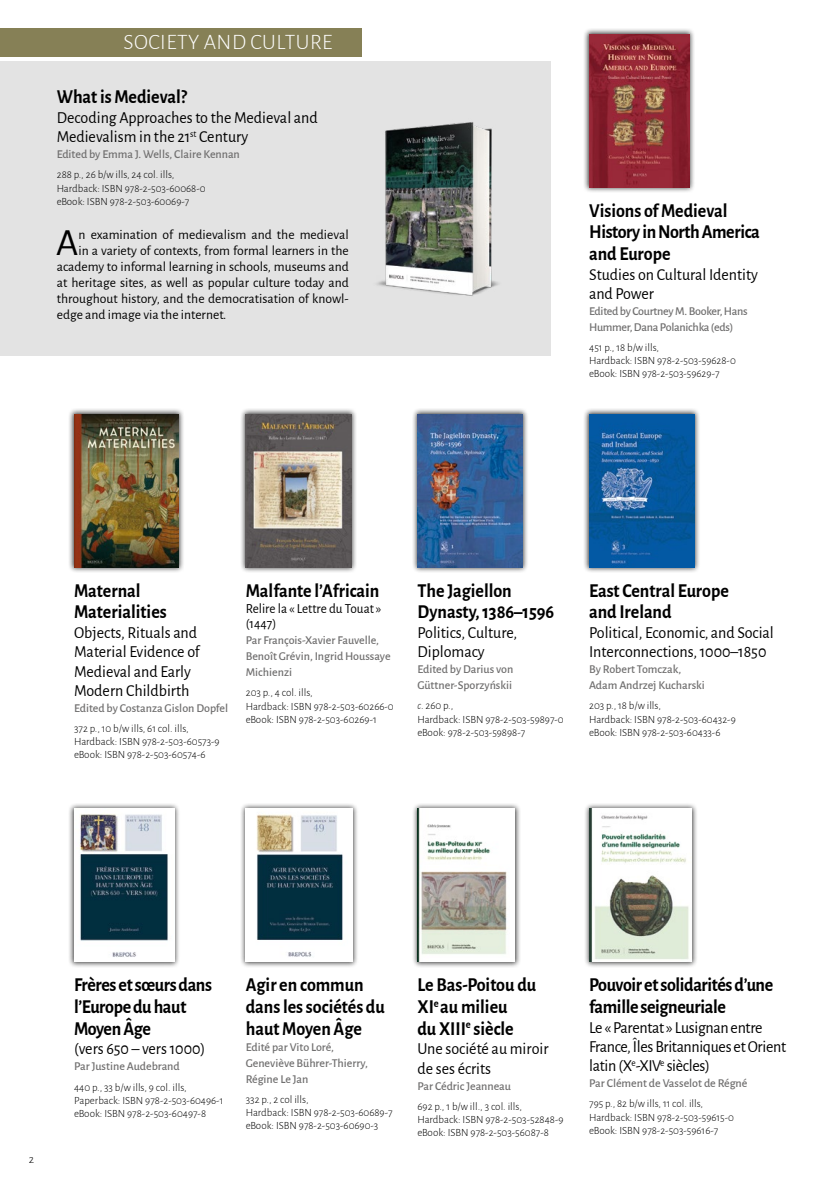
<style>
.page{position:relative;width:840px;height:1191px;background:#fff}
.page>*{position:absolute;margin:0;border:0;box-sizing:border-box;transform-origin:0 0}
.t1{font:38.6px "Alegreya Sans";color:#000}
.t2{font:300 22px "Alegreya Sans";letter-spacing:.02em;color:#fff}
.t3{font:700 19.8px/21.6px "Alegreya Sans";letter-spacing:-.005em;color:#000;scale:.91 1}
.t4{font:16.8px/19.2px "Alegreya Sans";color:#000;scale:.95 1}
.t5{font:16.8px/19.2px "Alegreya Sans";letter-spacing:-.02em;color:#000;scale:.95 1}
.t6{font:13.8px/15.8px "Alegreya Sans";color:#000;scale:.95 1}
.t7{font:13.6px "Alegreya Sans";color:#000}
.t8{font:500 12px/16px "Alegreya Sans";color:#706f6f}
.t9{font:500 12px/16px "Alegreya Sans";letter-spacing:-.02em;color:#706f6f}
.t10{font:300 12px "Alegreya Sans";color:#000}
.t11{font:300 11px/13.2px "Alegreya Sans";color:#000}
.s1{font-style:italic}
</style>
<div class="page">
<div style="left:0;top:61px;width:550px;height:295px;background:#e3e3e3"></div>
<div style="left:583px;top:28px;width:112px;height:165px;background:#000;opacity:.75"></div>
<img style="left:588px;top:34px;width:101px;height:153px">
<div style="left:411px;top:408px;width:118px;height:165px;background:#000;opacity:.75"></div>
<img style="left:417px;top:414px;width:105px;height:153px">
<div style="left:583px;top:408px;width:117px;height:165px;background:#000;opacity:.75"></div>
<img style="left:588px;top:414px;width:106px;height:153px">
<div style="left:68px;top:408px;width:117px;height:165px;background:#000;opacity:.75"></div>
<img style="left:74px;top:414px;width:104px;height:153px">
<div style="left:240px;top:408px;width:117px;height:165px;background:#000;opacity:.75"></div>
<img style="left:246px;top:414px;width:105px;height:153px">
<div style="left:68px;top:802px;width:113px;height:166px;background:#000;opacity:.75"></div>
<img style="left:74px;top:808px;width:100px;height:154px">
<div style="left:240px;top:802px;width:118px;height:166px;background:#000;opacity:.75"></div>
<img style="left:246px;top:808px;width:106px;height:154px">
<div style="left:411px;top:802px;width:110px;height:166px;background:#000;opacity:.75"></div>
<img style="left:417px;top:808px;width:97px;height:154px">
<div style="left:583px;top:802px;width:114px;height:166px;background:#000;opacity:.75"></div>
<img style="left:589px;top:808px;width:102px;height:154px">
<div style="left:0;top:28px;width:361px;height:29px;background:#868056"></div>
<img style="left:377px;top:122px;width:122px;height:174px">
<h2 class="t2" style="left:123px;top:28px;width:210px">SOCIETY AND CULTURE</h2>
<h3 class="t3" style="left:57px;top:85px;width:144px">What is Medieval?</h3>
<h3 class="t4" style="left:57px;top:107px;width:276px">Decoding Approaches to the Medieval and<br>Medievalism in the 21<sup>st</sup> Century</h3>
<p class="t8" style="left:57px;top:146px;width:184px">Edited by Emma J. Wells, Claire Kennan</p>
<p class="t11" style="left:57px;top:168px;width:150px">288 p., 26 b/w ills, 24 col. ills,<br>Hardback: ISBN 978-2-503-60068-0 eBook: ISBN 978-2-503-60069-7</p>
<h1 class="t1" style="left:56px;top:215px;width:24px">A</h1>
<p class="t7" style="left:78px;top:225px;width:271px">n examination of medievalism and the medieval</p>
<p class="t7" style="left:78px;top:241px;width:271px">in a variety of contexts, from formal learners in the</p>
<p class="t7" style="left:57px;top:257px;width:293px">academy to informal learning in schools, museums and</p>
<p class="t7" style="left:57px;top:273px;width:293px">at heritage sites, as well as popular culture today and</p>
<p class="t7" style="left:57px;top:289px;width:293px">throughout history, and the democratisation of knowl-</p>
<p class="t7" style="left:57px;top:305px;width:171px">edge and image via the internet.</p>
<h3 class="t3" style="left:588px;top:198px;width:189px">Visions of Medieval<br>History in North America and Europe</h3>
<h3 class="t4" style="left:588px;top:264px;width:179px">Studies on Cultural Identity and Power</h3>
<p class="t9" style="left:588px;top:302px;width:160px">Edited by Courtney M. Booker, Hans<br>Hummer, Dana Polanichka (eds)</p>
<p class="t11" style="left:588px;top:340px;width:148px">451 p., 18 b/w ills,<br>Hardback: ISBN 978-2-503-59628-0 eBook: ISBN 978-2-503-59629-7</p>
<h3 class="t3" style="left:74px;top:578px;width:103px">Maternal<br>Materialities</h3>
<h3 class="t4" style="left:74px;top:622px;width:134px">Objects, Rituals and<br>Material Evidence of<br>Medieval and Early<br>Modern Childbirth</h3>
<p class="t8" style="left:74px;top:699px;width:155px">Edited by Costanza Gislon Dopfel</p>
<p class="t11" style="left:74px;top:721px;width:147px">372 p., 10 b/w ills, 61 col. ills,<br>Hardback: ISBN 978-2-503-60573-9 eBook: ISBN 978-2-503-60574-6</p>
<h3 class="t3" style="left:246px;top:578px;width:148px">Malfante l’Africain</h3>
<p class="t6" style="left:246px;top:599px;width:144px">Relire la « Lettre du Touat » (1447)</p>
<p class="t8" style="left:246px;top:632px;width:146px">Par François-Xavier Fauvelle,<br>Benoît Grévin, Ingrid Houssaye<br>Michienzi</p>
<p class="t11" style="left:246px;top:686px;width:149px">203 p., 4 col. ills,<br>Hardback: ISBN 978-2-503-60266-0 eBook: ISBN 978-2-503-60269-1</p>
<h3 class="t3" style="left:417px;top:578px;width:152px">The Jagiellon<br>Dynasty, 1386–1596</h3>
<h3 class="t4" style="left:417px;top:622px;width:106px">Politics, Culture,<br>Diplomacy</h3>
<p class="t8" style="left:417px;top:660px;width:97px">Edited by Darius von<br>Güttner-Sporzyńskii</p>
<p class="t11" style="left:417px;top:699px;width:148px"><span class="s1">c</span>. 260 p.,<br>Hardback: ISBN 978-2-503-59897-0 eBook: 978-2-503-59898-7</p>
<h3 class="t3" style="left:588px;top:578px;width:155px">East Central Europe and Ireland</h3>
<h3 class="t4" style="left:588px;top:622px;width:196px">Political, Economic, and Social<br>Interconnections, 1000–1850</h3>
<p class="t8" style="left:588px;top:660px;width:117px">By Robert Tomczak,<br>Adam Andrzej Kucharski</p>
<p class="t11" style="left:588px;top:699px;width:148px">203 p., 18 b/w ills,<br>Hardback: ISBN 978-2-503-60432-9 eBook: ISBN 978-2-503-60433-6</p>
<p class="t10" style="left:29px;top:1151px;width:7px">2</p>
<h3 class="t3" style="left:74px;top:973px;width:153px">Frères et sœurs dans l’Europe du haut<br>Moyen Âge</h3>
<h3 class="t4" style="left:74px;top:1038px;width:140px">(vers 650 – vers 1000)</h3>
<p class="t8" style="left:74px;top:1057px;width:107px">Par Justine Audebrand</p>
<p class="t11" style="left:74px;top:1080px;width:151px">440 p., 33 b/w ills, 9 col. ills,<br>Paperback: ISBN 978-2-503-60496-1 eBook: ISBN 978-2-503-60497-8</p>
<h3 class="t3" style="left:246px;top:973px;width:154px">Agir en commun dans les sociétés du haut Moyen Âge</h3>
<p class="t8" style="left:246px;top:1038px;width:123px">Edité par Vito Loré,<br>Geneviève Bührer-Thierry,<br>Régine Le Jan</p>
<p class="t11" style="left:246px;top:1092px;width:148px">332 p., 2 col ills,<br>Hardback: ISBN 978-2-503-60689-7 eBook: ISBN 978-2-503-60690-3</p>
<h3 class="t3" style="left:417px;top:973px;width:132px">Le Bas-Poitou du<br>XI<sup>e</sup> au milieu<br>du XIII<sup>e</sup> siècle</h3>
<h3 class="t4" style="left:417px;top:1038px;width:139px">Une société au miroir de ses écrits</h3>
<p class="t8" style="left:417px;top:1077px;width:95px">Par Cédric Jeanneau</p>
<p class="t11" style="left:417px;top:1099px;width:147px">692 p., 1 b/w ill., 3 col. ills,<br>Hardback: ISBN 978-2-503-52848-9 eBook: ISBN 978-2-503-56087-8</p>
<h3 class="t3" style="left:588px;top:973px;width:204px">Pouvoir et solidarités d’une famille seigneuriale</h3>
<h3 class="t5" style="left:588px;top:1017px;width:209px">Le « Parentat » Lusignan entre<br>France, Îles Britanniques et Orient latin (X<sup>e</sup>-XIV<sup>e</sup> siècles)</h3>
<p class="t8" style="left:588px;top:1074px;width:160px">Par Clément de Vasselot de Régné</p>
<p class="t11" style="left:588px;top:1096px;width:146px">795 p., 82 b/w ills, 11 col. ills,<br>Hardback: ISBN 978-2-503-59615-0 eBook: ISBN 978-2-503-59616-7</p>
</div>
